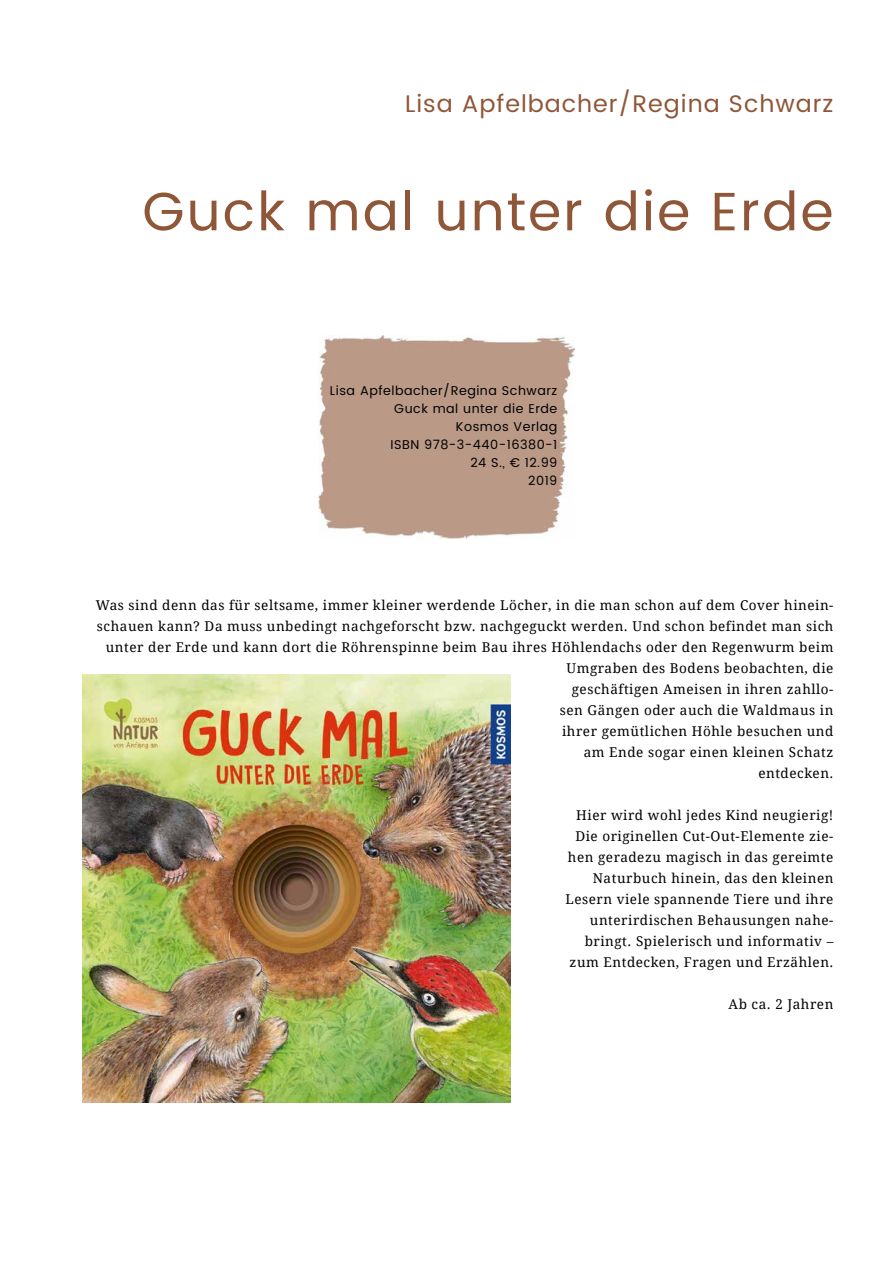
<style>
.page{position:relative;width:893px;height:1263px;background:#fff}
.page>*{position:absolute;margin:0;border:0;box-sizing:border-box;transform-origin:0 0}
.t1{font:54px "Poppins DE";letter-spacing:.04em;color:#8f5638}
.t2{font:24px "Poppins DE";letter-spacing:.04em;color:#8f5638}
.t3{font:13.5px/21px "Droid Serif";letter-spacing:.04em;color:#000;text-align:right}
.t4{font:12.75px/18px "Poppins DE";letter-spacing:.04em;color:#000;text-align:right}
</style>
<div class="page">
<img style="left:318px;top:336px;width:257px;height:203px">
<img style="left:83px;top:675px;width:428px;height:428px">
<h2 class="t2" style="left:405px;top:86px;width:430px">Lisa Apfelbacher/Regina Schwarz</h2>
<h1 class="t1" style="left:142px;top:172px;width:692px">Guck mal unter die Erde</h1>
<p class="t4" style="left:330px;top:382px;width:229px">Lisa Apfelbacher/Regina Schwarz<br>Guck mal unter die Erde<br>Kosmos Verlag<br>ISBN 978-3-440-16380-1<br>24 S., € 12.99<br>2019</p>
<p class="t3" style="left:96px;top:594px;width:739px">Was sind denn das für seltsame, immer kleiner werdende Löcher, in die man schon auf dem Cover hinein&shy;schauen kann? Da muss unbedingt nachgeforscht bzw. nachgeguckt werden. Und schon befindet man sich unter der Erde und kann dort die Röhrenspinne beim Bau ihres Höhlendachs oder den Regenwurm beim Umgraben des Bodens beobachten, die<br>geschäftigen Ameisen in ihren zahllo-<br>sen Gängen oder auch die Waldmaus in<br>ihrer gemütlichen Höhle besuchen und<br>am Ende sogar einen kleinen Schatz<br>entdecken.</p>
<p class="t3" style="left:565px;top:804px;width:270px">Hier wird wohl jedes Kind neugierig!<br>Die originellen Cut-Out-Elemente zie&shy;hen geradezu magisch in das gereimte Naturbuch hinein, das den kleinen Lesern viele spannende Tiere und ihre unterirdischen Behausungen nahe&shy;bringt. Spielerisch und informativ – zum Entdecken, Fragen und Erzählen.</p>
<p class="t3" style="left:729px;top:993px;width:106px">Ab ca. 2 Jahren</p>
</div>
